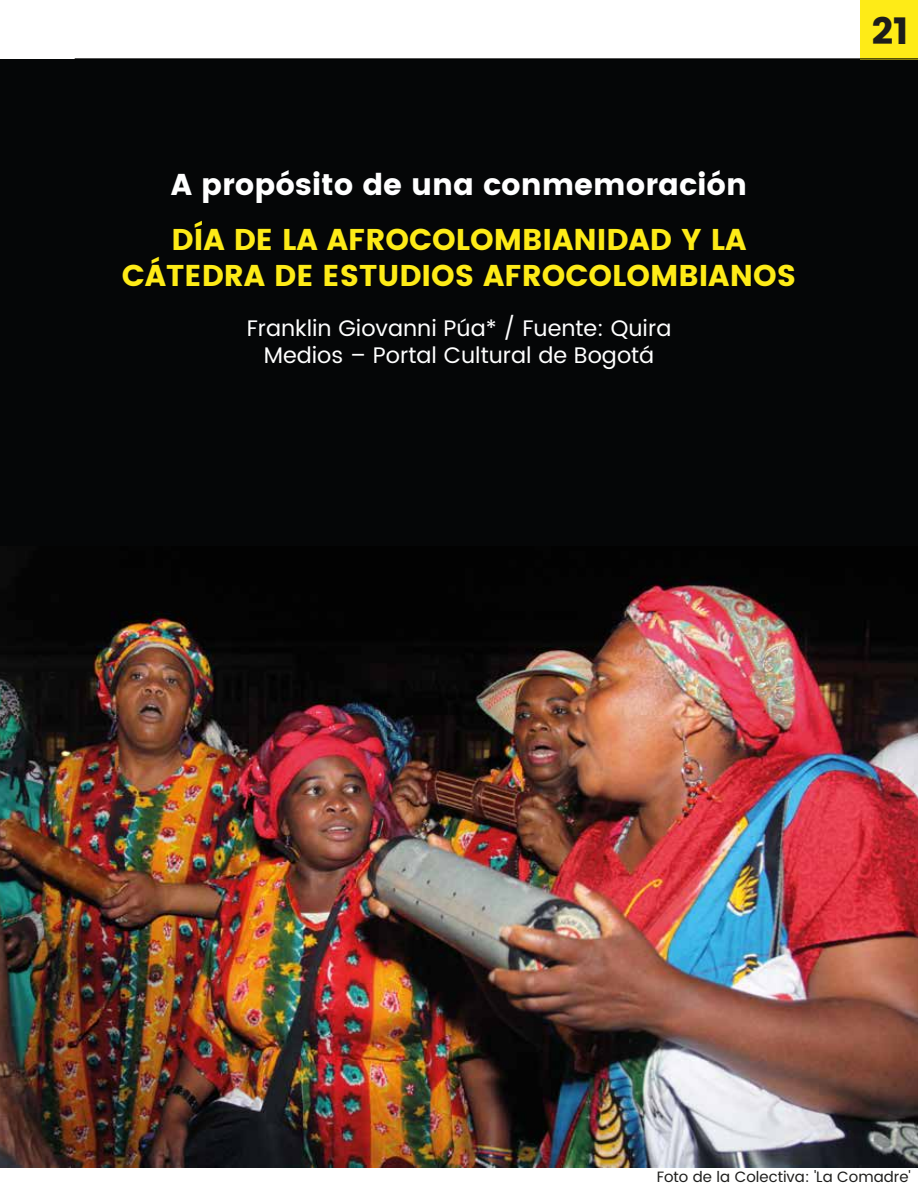
<style>
.page{position:relative;width:918px;height:1188px;background:#fff}
.page>*{position:absolute;margin:0;border:0;box-sizing:border-box;transform-origin:0 0}
.t1{font:37.5px "Poppins";color:#1d1d1b}
.t2{font:30px/36px "Poppins";color:#feeb17;text-align:center}
.t3{font:30px "Poppins";color:#fff}
.t4{font:22.5px/27px "Poppins";color:#fff;text-align:center}
.t5{font:15px "Poppins";color:#1d1d1b}
</style>
<div class="page">
<img style="left:0;top:546px;width:918px;height:622px">
<div style="left:0;top:59px;width:918px;height:487px;background:#050607"></div>
<div style="left:860px;top:0;width:58px;height:59px;background:#feeb17"></div>
<hr style="left:75px;top:58px;width:843px;height:1px;background:#000">
<h2 class="t3" style="left:171px;top:168px;width:578px">A propósito de una conmemoración</h2>
<h2 class="t2" style="left:122px;top:222px;width:676px">DÍA DE LA AFROCOLOMBIANIDAD Y LA<br>CÁTEDRA DE ESTUDIOS AFROCOLOMBIANOS</h2>
<p class="t4" style="left:247px;top:316px;width:426px">Franklin Giovanni Púa* / Fuente: Quira<br>Medios – Portal Cultural de Bogotá</p>
<h1 class="t1" style="left:872px;top:9px;width:39px">21</h1>
<p class="t5" style="left:657px;top:1166px;width:256px">Foto de la Colectiva: 'La Comadre'</p>
</div>
